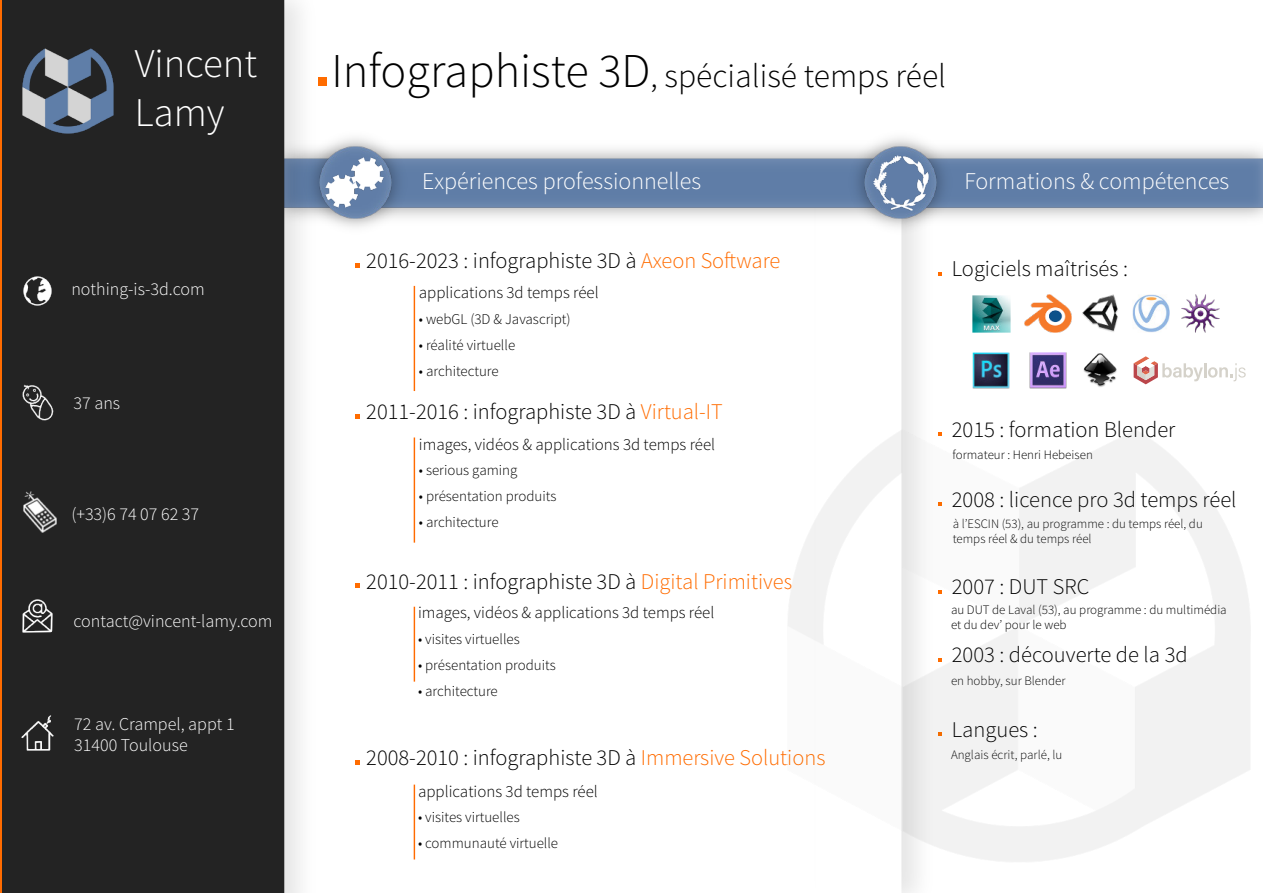
<style>
.page{position:relative;width:1263px;height:893px;background:#fff}
.page>*{position:absolute;margin:0;border:0;box-sizing:border-box;transform-origin:0 0}
.t1{font:300 40.8px/48.9px "Source Sans Pro";color:#fff}
.t2{font:300 33.6px "Source Sans Pro";color:#000}
.t3{font:300 24px "Source Sans Pro";color:#fff}
.t4{font:300 22.5px "Source Sans Pro";color:#000}
.t5{font:300 22.35px "Source Sans Pro";color:#000}
.t6{font:300 18px/21.6px "Source Sans Pro";color:#fff}
.t7{font:300 16.8px "Source Sans Pro";color:#000}
.t8{font:300 15px "Source Sans Pro";color:#000}
.t9{font:300 14.85px "Source Sans Pro";color:#000}
.t10{font:300 12.9px/15.5px "Source Sans Pro";color:#000}
.s1{font-size:48.45px}
.s2{color:#ff6c00}
.s3{font-size:22.35px}
</style>
<div class="page">
<svg style="left:355px;top:263px;width:4px;height:4px"></svg>
<svg style="left:355px;top:415px;width:4px;height:4px"></svg>
<svg style="left:355px;top:584px;width:4px;height:4px"></svg>
<svg style="left:355px;top:760px;width:4px;height:4px"></svg>
<div style="left:901px;top:234px;width:17px;height:659px;background:#ededed"></div>
<hr style="left:414px;top:286px;width:1px;height:105px;background:#ff6b00">
<hr style="left:414px;top:437px;width:1px;height:106px;background:#ff6b00">
<hr style="left:414px;top:607px;width:1px;height:74px;background:#ff6b00">
<hr style="left:414px;top:784px;width:1px;height:75px;background:#ff6b00">
<img style="left:407px;top:149px;width:442px;height:69px">
<img style="left:315px;top:138px;width:92px;height:89px">
<img style="left:326px;top:158px;width:58px;height:49px">
<svg style="left:938px;top:272px;width:4px;height:4px"></svg>
<img style="left:973px;top:295px;width:37px;height:38px">
<img style="left:1025px;top:295px;width:46px;height:38px">
<img style="left:1083px;top:353px;width:34px;height:34px">
<img style="left:973px;top:352px;width:37px;height:36px">
<img style="left:1029px;top:352px;width:38px;height:36px">
<img style="left:1082px;top:295px;width:36px;height:37px">
<img style="left:1182px;top:295px;width:38px;height:38px">
<img style="left:1133px;top:295px;width:37px;height:38px">
<svg style="left:1134px;top:356px;width:112px;height:28px"></svg>
<img style="left:953px;top:149px;width:310px;height:69px">
<img style="left:849px;top:138px;width:104px;height:96px">
<img style="left:873px;top:156px;width:55px;height:55px">
<img style="left:1px;top:0;width:314px;height:893px">
<hr style="left:0;top:0;width:1px;height:893px;background:#ff6b00">
<img style="left:22px;top:48px;width:92px;height:86px">
<img style="left:788px;top:430px;width:463px;height:433px">
<div style="left:318px;top:77px;width:8px;height:9px;background:#ff6c00"></div>
<img style="left:22px;top:384px;width:31px;height:37px">
<img style="left:23px;top:276px;width:29px;height:29px">
<img style="left:23px;top:491px;width:34px;height:41px">
<img style="left:23px;top:599px;width:30px;height:34px">
<img style="left:22px;top:715px;width:32px;height:36px">
<h1 class="t1" style="left:135px;top:42px;width:124px">Vincent<br>Lamy</h1>
<h2 class="t2" style="left:331px;top:62px;width:616px"><span class="s1">Infographiste 3D</span>, spécialisé temps réel</h2>
<p class="t3" style="left:422px;top:171px;width:280px">Expériences professionnelles</p>
<p class="t3" style="left:964px;top:171px;width:266px">Formations &amp; compétences</p>
<p class="t6" style="left:71px;top:279px;width:135px">nothing-is-3d.com</p>
<p class="t6" style="left:74px;top:394px;width:48px">37 ans</p>
<p class="t6" style="left:71px;top:505px;width:129px">(+33)6 74 07 62 37</p>
<p class="t4" style="left:366px;top:251px;width:416px">2016-2023 : infographiste 3D à <span class="s2">Axeon Software</span></p>
<p class="t7" style="left:419px;top:285px;width:181px">applications 3d temps réel</p>
<p class="t9" style="left:419px;top:313px;width:153px">• webGL (3D &amp; Javascript)</p>
<p class="t9" style="left:419px;top:339px;width:98px">• réalité virtuelle</p>
<p class="t9" style="left:419px;top:364px;width:81px">• architecture</p>
<p class="t4" style="left:366px;top:402px;width:358px">2011<span class="s3">-2016</span> : infographiste 3D à <span class="s2">Virtual-IT</span></p>
<p class="t7" style="left:419px;top:437px;width:298px">images, vidéos &amp; applications 3d temps réel</p>
<p class="t9" style="left:419px;top:464px;width:100px">• serious gaming</p>
<p class="t9" style="left:419px;top:490px;width:139px">• présentation produits</p>
<p class="t9" style="left:419px;top:516px;width:81px">• architecture</p>
<p class="t4" style="left:952px;top:259px;width:178px">Logiciels maîtrisés :</p>
<p class="t4" style="left:952px;top:420px;width:225px">2015 : formation Blender</p>
<p class="t10" style="left:952px;top:448px;width:142px">formateur : Henri Hebeisen</p>
<p class="t4" style="left:952px;top:490px;width:286px">2008 : licence pro 3d temps réel</p>
<p class="t10" style="left:953px;top:517px;width:252px">à l’ESCIN (53), au programme : du temps réel, du temps réel &amp; du temps réel</p>
<p class="t6" style="left:74px;top:611px;width:200px">contact@vincent-lamy.com</p>
<p class="t6" style="left:74px;top:714px;width:162px">72 av. Crampel, appt 1<br>31400 Toulouse</p>
<p class="t4" style="left:366px;top:572px;width:428px">2010-2011 : infographiste 3D à <span class="s2">Digital Primitives</span></p>
<p class="t7" style="left:418px;top:606px;width:298px">images, vidéos &amp; applications 3d temps réel</p>
<p class="t9" style="left:418px;top:633px;width:103px">• visites virtuelles</p>
<p class="t9" style="left:418px;top:659px;width:139px">• présentation produits</p>
<p class="t9" style="left:418px;top:685px;width:81px">• architecture</p>
<p class="t4" style="left:366px;top:748px;width:461px">2008-2010 : infographiste 3D à <span class="s2">Immersive Solutions</span></p>
<p class="t7" style="left:418px;top:784px;width:181px">applications 3d temps réel</p>
<p class="t8" style="left:418px;top:811px;width:103px">• visites virtuelles</p>
<p class="t8" style="left:418px;top:837px;width:142px">• communauté virtuelle</p>
<p class="t5" style="left:952px;top:577px;width:139px">2007 : DUT SRC</p>
<p class="t10" style="left:951px;top:603px;width:277px">au DUT de Laval (53), au programme : du multimédia et du dev’ pour le web</p>
<p class="t5" style="left:952px;top:645px;width:237px">2003 : découverte de la 3d</p>
<p class="t10" style="left:951px;top:673px;width:116px">en hobby, sur Blender</p>
<p class="t4" style="left:952px;top:720px;width:88px">Langues :</p>
<p class="t10" style="left:951px;top:748px;width:113px">Anglais écrit, parlé, lu</p>
</div>
